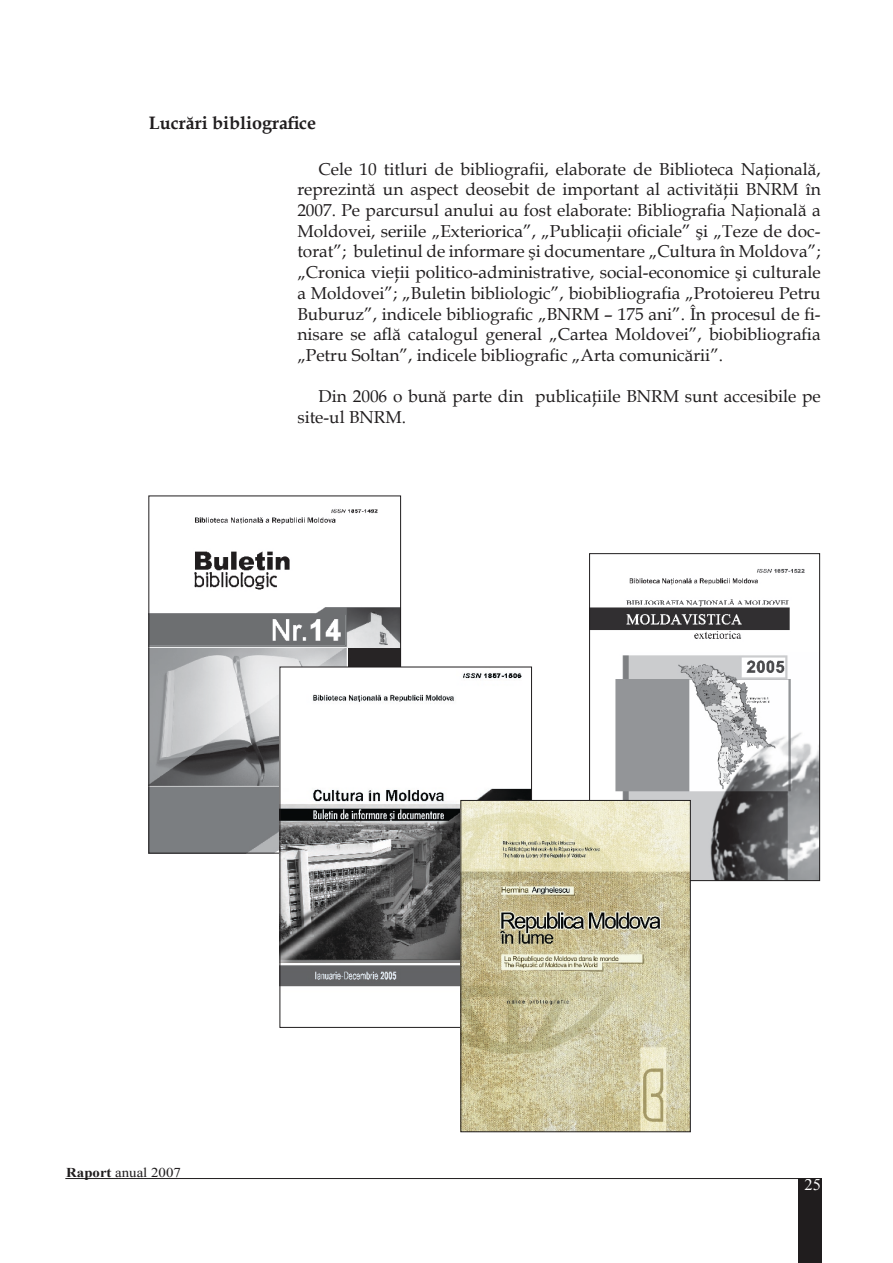
<style>
.page{position:relative;width:893px;height:1263px;background:#fff}
.page>*{position:absolute;margin:0;border:0;box-sizing:border-box;transform-origin:0 0}
.t1{font:700 18px "Book Antiqua";color:#201d1e}
.t2{font:17.25px/20.7px "Book Antiqua";color:#201d1e;text-align:justify}
.t3{font:16.5px "Times New Roman";color:#fff}
.t4{font:13.5px "Times New Roman";color:#201d1e;scale:1.1 1}
.s1{font-weight:700}
</style>
<div class="page">
<div style="left:798px;top:1179px;width:23px;height:84px;background:#201d1e"></div>
<hr style="left:65px;top:1178px;width:756px;height:1px;background:#201d1e">
<img style="left:151px;top:509px;width:248px;height:342px">
<img style="left:282px;top:669px;width:248px;height:356px">
<img style="left:591px;top:569px;width:227px;height:310px">
<div style="left:589px;top:553px;width:231px;height:328px;border:1px solid #201d1e"></div>
<img style="left:463px;top:802px;width:225px;height:328px">
<div style="left:461px;top:800px;width:229px;height:332px;border:1px solid #201d1e"></div>
<p class="t1" style="left:149px;top:110px;width:169px">Lucrări bibliografice</p>
<p class="t2" style="left:297px;top:158px;width:525px;text-indent:21px">Cele 10 titluri de bibliografii, elaborate de Biblioteca Naţională, reprezintă un aspect deosebit de important al activităţii BNRM în 2007. Pe parcursul anului au fost elaborate: Bibliografia Naţională a Moldovei, seriile „Exteriorica”, „Publicaţii oficiale” şi „Teze de doc&shy;torat”; buletinul de informare şi documentare „Cultura în Moldova”; „Cronica vieţii politico-administrative, social-economice şi culturale a Moldovei”; „Buletin bibliologic”, biobibliografia „Protoiereu Petru Buburuz”, indicele bibliografic „BNRM – 175 ani”. În procesul de fi&shy;nisare se află catalogul general „Cartea Moldovei”, biobibliografia „Petru Soltan”, indicele bibliografic „Arta comunicării”.</p>
<p class="t2" style="left:297px;top:386px;width:525px;text-indent:21px">Din 2006 o bună parte din publicaţiile BNRM sunt accesibile pe site-ul BNRM.</p>
<p class="t4" style="left:66px;top:1163px;width:106px"><span class="s1">Raport</span> anual 2007</p>
<p class="t3" style="left:804px;top:1173px;width:16px">25</p>
</div>
